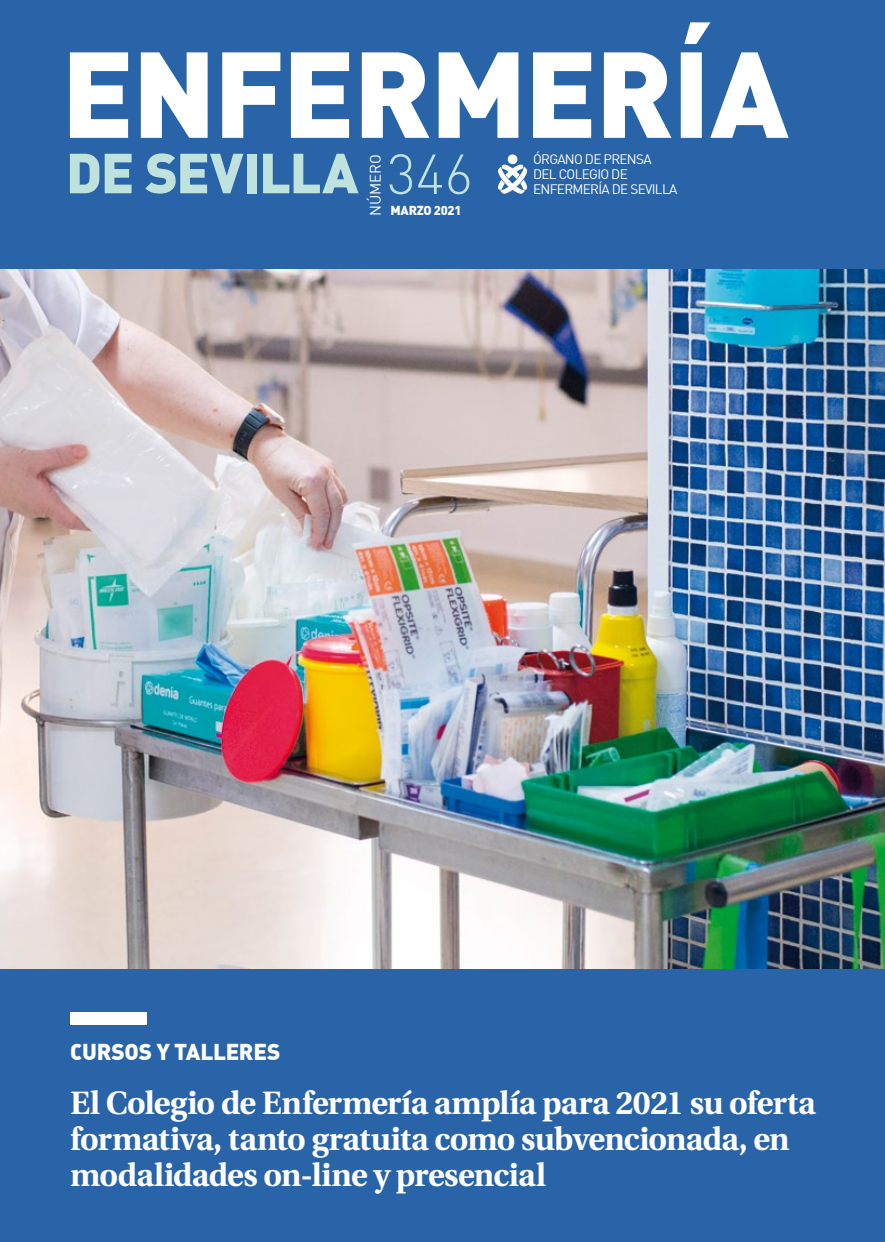
<style>
.page{position:relative;width:885px;height:1242px;background:#fff}
.page>*{position:absolute;margin:0;border:0;box-sizing:border-box;transform-origin:0 0}
.t1{font:900 120px "DIN";letter-spacing:-.02em;color:#fff}
.t2{font:900 55.5px "DIN";letter-spacing:-.025em;color:#bfe2df}
.t3{font:300 55.5px "DIN";color:#bfe2df}
.t4{font:700 32.25px/36px "Utopia";letter-spacing:-.02em;color:#fff}
.t5{font:900 22.5px "DIN Alternate";letter-spacing:-.015em;color:#fff}
.t6{font:15px "DIN";color:#fff}
.t7{font:13.5px/15px "DIN";letter-spacing:-.05em;color:#fff}
.t8{font:900 12.75px "DIN";letter-spacing:-.02em;color:#fff}
</style>
<div class="page">
<img style="left:0;top:268px;width:884px;height:701px">
<div style="left:0;top:0;width:884px;height:268px;background:#2964a9"></div>
<svg style="left:498px;top:154px;width:30px;height:40px"></svg>
<div style="left:0;top:969px;width:884px;height:273px;background:#2964a9"></div>
<div style="left:70px;top:1012px;width:77px;height:13px;background:#fff"></div>
<h1 class="t1" style="left:61px;top:14px;width:728px">ENFERMERÍA</h1>
<h2 class="t2" style="left:66px;top:136px;width:294px">DE SEVILLA</h2>
<p class="t7" style="left:533px;top:151px;width:146px">ÓRGANO DE PRENSA<br>DEL COLEGIO DE<br>ENFERMERÍA DE SEVILLA</p>
<h2 class="t3" style="left:387px;top:140px;width:87px">346</h2>
<p class="t6" style="left:366px;top:216px;width:64px;rotate:-90deg">NÚMERO</p>
<p class="t8" style="left:390px;top:202px;width:72px">MARZO 2021</p>
<p class="t5" style="left:70px;top:1037px;width:212px">CURSOS Y TALLERES</p>
<p class="t4" style="left:70px;top:1084px;width:746px">El Colegio de Enfermería amplía para 2021 su oferta formativa, tanto gratuita como subvencionada, en modalidades on-line y presencial</p>
</div>
